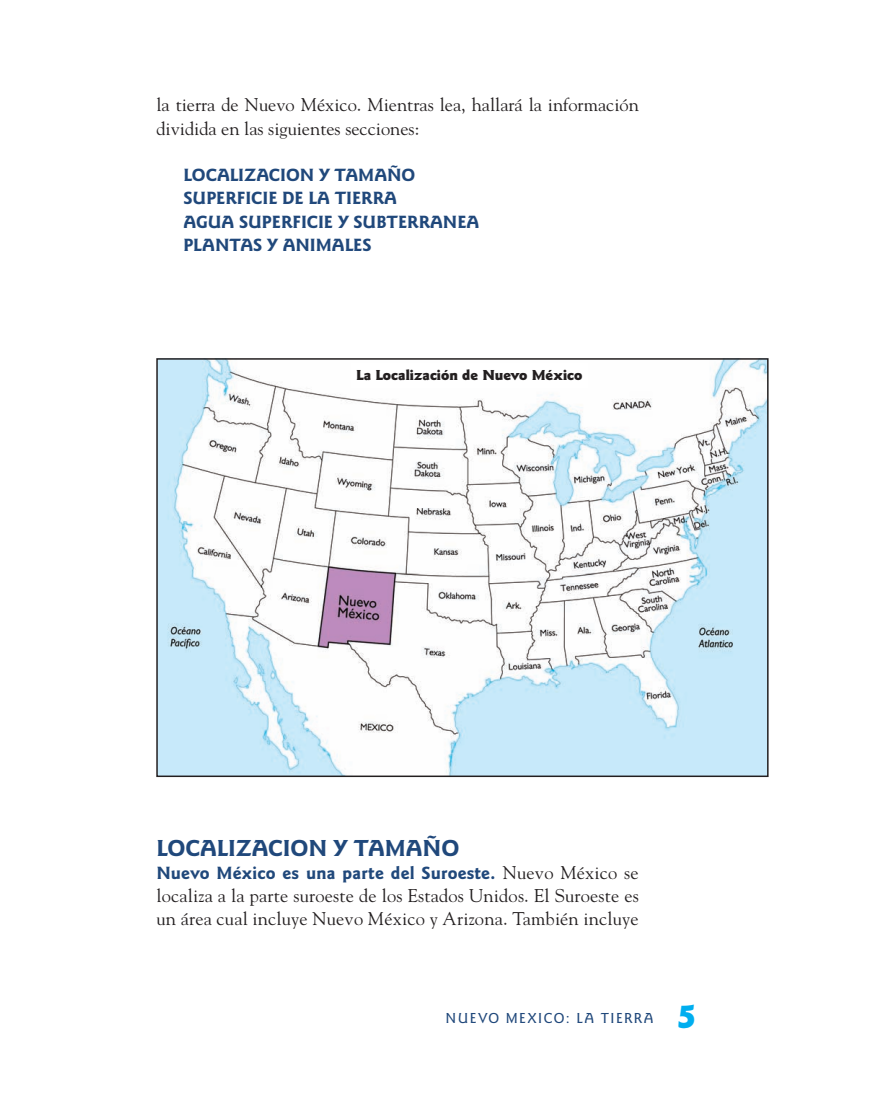
<style>
.page{position:relative;width:892px;height:1117px;background:#fff}
.page>*{position:absolute;margin:0;border:0;box-sizing:border-box;transform-origin:0 0}
.t1{font:900 36px "Goudy Sans";color:#00aeef}
.t2{font:700 24px "Goudy Sans";color:#20487b}
.t3{font:18.3px/23.2px "Goudy";letter-spacing:.01em;color:#231f20}
.t4{font:700 18.3px/23.2px "Goudy Sans";color:#20487b}
.t5{font:900 15px "Goudy Sans";color:#231f20}
.t6{font:500 15px "Goudy Sans";letter-spacing:.095em;color:#20487b}
.s1{font-family:"Goudy";font-weight:400;color:#231f20}
</style>
<div class="page">
<svg style="left:156px;top:358px;width:613px;height:420px"></svg>
<p class="t3" style="left:156px;top:95px;width:484px">la tierra de Nuevo México. Mientras lea, hallará la información dividida en las siguientes secciones:</p>
<p class="t4" style="left:183px;top:164px;width:297px">LOCALIZACION Y TAMAÑO<br>SUPERFICIE DE LA TIERRA<br>AGUA SUPERFICIE Y SUBTERRANEA<br>PLANTAS Y ANIMALES</p>
<p class="t5" style="left:356px;top:369px;width:228px">La Localización de Nuevo México</p>
<h2 class="t2" style="left:156px;top:838px;width:304px">LOCALIZACION Y TAMAÑO</h2>
<p class="t4" style="left:156px;top:862px;width:484px">Nuevo México es una parte del Suroeste. <span class="s1">Nuevo México se</span></p>
<p class="t3" style="left:156px;top:885px;width:484px">localiza a la parte suroeste de los Estados Unidos. El Suroeste es un área cual incluye Nuevo México y Arizona. También incluye</p>
<p class="t6" style="left:445px;top:1011px;width:209px">NUEVO MEXICO: LA TIERRA</p>
<h1 class="t1" style="left:677px;top:1002px;width:21px">5</h1>
</div>
